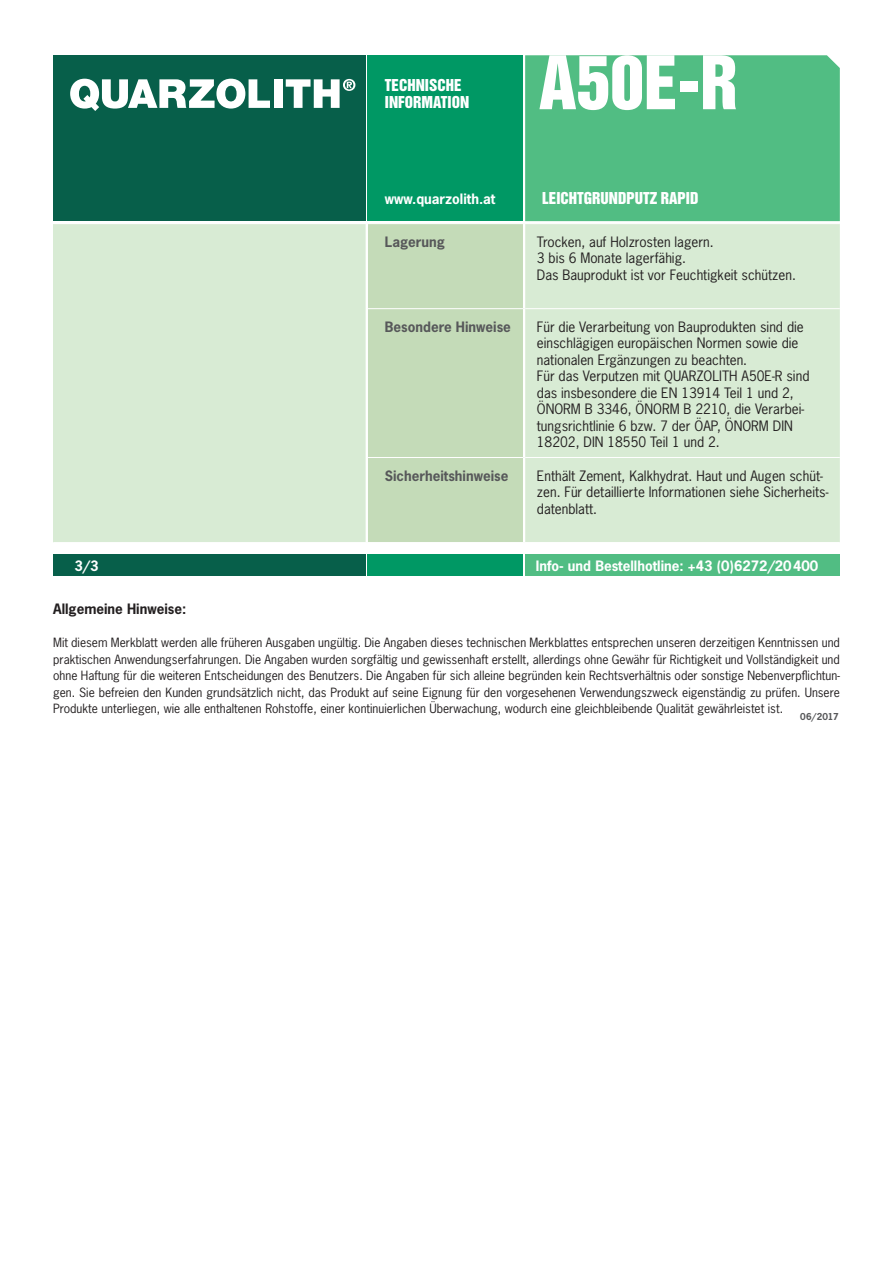
<style>
.page{position:relative;width:893px;height:1263px;background:#fff}
.page>*{position:absolute;margin:0;border:0;box-sizing:border-box;transform-origin:0 0}
.t1{font:67.5px "Helvetica Inserat LT Std";color:#fff}
.t2{font:15px/17.2px "Helvetica Inserat LT Std";color:#fff}
.t3{font:13.5px/16.5px "News Gothic Std";color:#231f20}
.t4{font:700 13.5px "News Gothic Std";color:#fff}
.t5{font:700 13.5px "News Gothic Std";color:#57585a}
.t6{font:700 13.5px "News Gothic Std";color:#231f20}
.t7{font:12px/16.5px "News Gothic Std";color:#231f20;text-align:justify}
.t8{font:700 9px "News Gothic Std";color:#57585a}
</style>
<div class="page">
<div style="left:53px;top:554px;width:313px;height:21px;background:#075f4a"></div>
<div style="left:368px;top:554px;width:155px;height:21px;background:#009864"></div>
<div style="left:525px;top:554px;width:315px;height:21px;background:#51bd83"></div>
<div style="left:53px;top:55px;width:313px;height:166px;background:#075f4a"></div>
<div style="left:525px;top:55px;width:315px;height:166px;background:#51bd83"></div>
<div style="left:368px;top:55px;width:155px;height:166px;background:#009864"></div>
<div style="left:368px;top:224px;width:155px;height:318px;background:#c4dbb8"></div>
<div style="left:525px;top:224px;width:315px;height:318px;background:#d8ebd4"></div>
<hr style="left:368px;top:308px;width:155px;height:1px;background:#fff">
<hr style="left:525px;top:308px;width:315px;height:1px;background:#fff">
<hr style="left:368px;top:457px;width:155px;height:1px;background:#fff">
<hr style="left:525px;top:457px;width:315px;height:1px;background:#fff">
<div style="left:53px;top:224px;width:314px;height:319px;background:#d8ebd4"></div>
<hr style="left:53px;top:542px;width:315px;height:1px;background:#fff">
<hr style="left:366px;top:224px;width:2px;height:318px;background:#fff">
<svg style="left:70px;top:79px;width:200px;height:32px"></svg>
<div style="left:274px;top:79px;width:9px;height:29px;background:#fff"></div>
<svg style="left:286px;top:79px;width:69px;height:29px"></svg>
<p class="t2" style="left:385px;top:77px;width:86px">TECHNISCHE<br>INFORMATION</p>
<h1 class="t1" style="left:539px;top:42px;width:200px">A50E-R</h1>
<p class="t4" style="left:385px;top:190px;width:112px">www.quarzolith.at</p>
<p class="t2" style="left:542px;top:190px;width:158px">LEICHTGRUNDPUTZ RAPID</p>
<p class="t5" style="left:385px;top:233px;width:62px">Lagerung</p>
<p class="t3" style="left:537px;top:233px;width:261px">Trocken, auf Holzrosten lagern.<br>3 bis 6 Monate lagerfähig.<br>Das Bauprodukt ist vor Feuchtigkeit schützen.</p>
<p class="t5" style="left:385px;top:318px;width:128px">Besondere Hinweise</p>
<p class="t3" style="left:537px;top:318px;width:274px">Für die Verarbeitung von Bauprodukten sind die einschlägigen europäischen Normen sowie die nationalen Ergänzungen zu beachten.<br>Für das Verputzen mit QUARZOLITH A50E-R sind das insbesondere die EN 13914 Teil 1 und 2, ÖNORM B 3346, ÖNORM B 2210, die Verarbei&shy;tungsrichtlinie 6 bzw. 7 der ÖAP, ÖNORM DIN 18202, DIN 18550 Teil 1 und 2.</p>
<p class="t5" style="left:385px;top:467px;width:125px">Sicherheitshinweise</p>
<p class="t3" style="left:537px;top:467px;width:293px">Enthält Zement, Kalkhydrat. Haut und Augen schüt&shy;zen. Für detaillierte Informationen siehe Sicherheits&shy;datenblatt.</p>
<p class="t4" style="left:74px;top:557px;width:26px">3/3</p>
<p class="t4" style="left:536px;top:557px;width:284px">Info- und Bestellhotline: +43 (0)6272/20400</p>
<p class="t6" style="left:53px;top:600px;width:135px">Allgemeine Hinweise:</p>
<p class="t7" style="left:53px;top:634px;width:788px">Mit diesem Merkblatt werden alle früheren Ausgaben ungültig. Die Angaben dieses technischen Merkblattes entsprechen unseren derzeitigen Kenntnissen und praktischen Anwendungserfahrungen. Die Angaben wurden sorgfältig und gewissenhaft erstellt, allerdings ohne Gewähr für Richtigkeit und Vollständigkeit und ohne Haftung für die weiteren Entscheidungen des Benutzers. Die Angaben für sich alleine begründen kein Rechtsverhältnis oder sonstige Nebenverpflichtun&shy;gen. Sie befreien den Kunden grundsätzlich nicht, das Produkt auf seine Eignung für den vorgesehenen Verwendungszweck eigenständig zu prüfen. Unsere Produkte unterliegen, wie alle enthaltenen Rohstoffe, einer kontinuierlichen Überwachung, wodurch eine gleichbleibende Qualität gewährleistet ist.</p>
<p class="t8" style="left:800px;top:711px;width:40px">06/2017</p>
</div>
